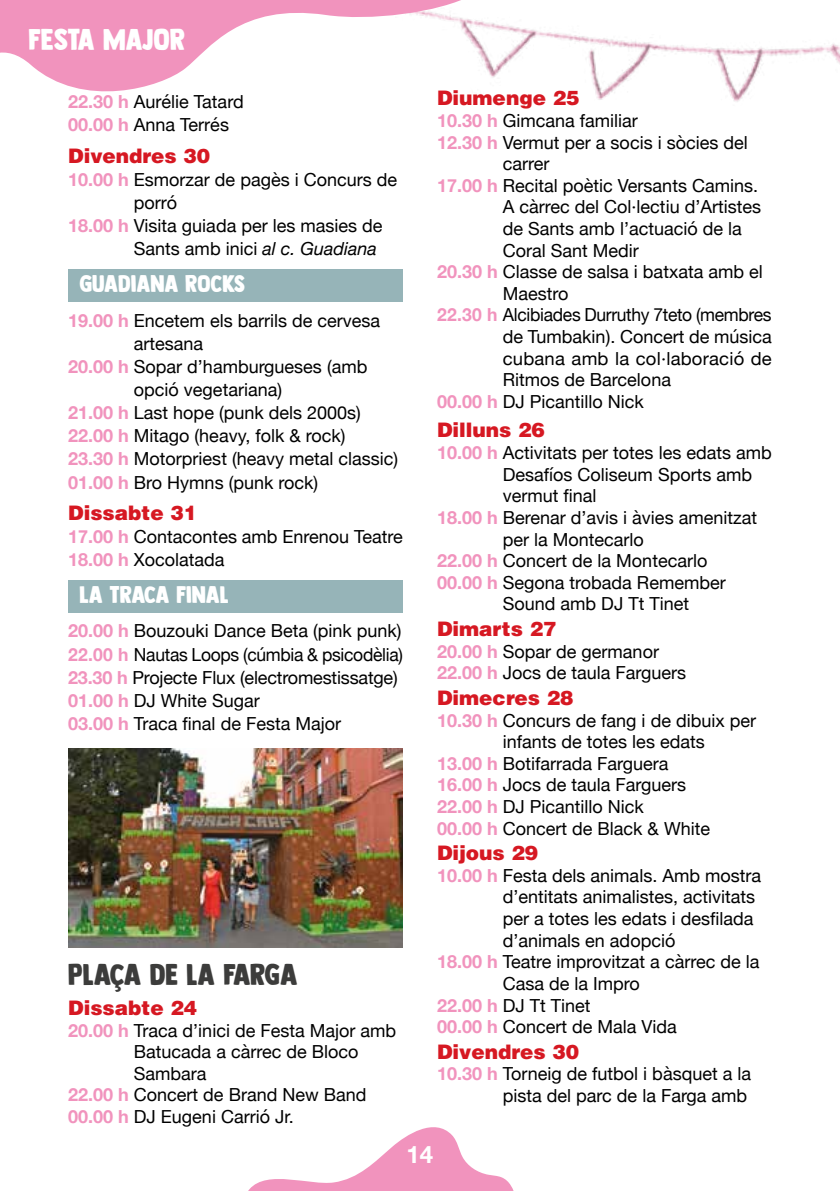
<style>
.page{position:relative;width:840px;height:1191px;background:#fff}
.page>*{position:absolute;margin:0;border:0;box-sizing:border-box;transform-origin:0 0}
.t1{font:30px "DK Longreach";letter-spacing:-.01em;color:#3c3c3b}
.t2{font:30px "DK Longreach";color:#fff}
.t3{font:24px "DK Longreach";color:#fff}
.t4{font:700 24px "Helvetica Neue";color:#fff}
.t5{font:900 20px "Helvetica";color:#d61822}
.t6{font:18px/23.2px "Helvetica Neue";color:#000}
.s1{font-weight:700;color:#f193bd}
.s2{font-style:italic}
</style>
<div class="page">
<svg style="left:248px;top:1127px;width:266px;height:64px"></svg>
<img style="left:604px;top:38px;width:235px;height:64px">
<svg style="left:0;top:0;width:604px;height:100px"></svg>
<div style="left:68px;top:269px;width:335px;height:32px;background:#96b4b8"></div>
<div style="left:68px;top:580px;width:335px;height:32px;background:#96b4b8"></div>
<img style="left:68px;top:748px;width:335px;height:199px">
<h1 class="t2" style="left:28px;top:22px;width:158px">FESTA MAJOR</h1>
<p class="t6" style="left:68px;top:91px;width:177px"><span class="s1">22.30 h</span> Aurélie Tatard<br><span class="s1">00.00 h</span> Anna Terrés</p>
<p class="t5" style="left:68px;top:142px;width:143px">Divendres 30</p>
<p class="t6" style="left:68px;top:169px;width:330px"><span class="s1">10.00 h</span> Esmorzar de pagès i Concurs de</p>
<p class="t6" style="left:134px;top:192px;width:45px">porró</p>
<p class="t6" style="left:68px;top:215px;width:316px"><span class="s1">18.00 h</span> Visita guiada per les masies de</p>
<p class="t6" style="left:134px;top:238px;width:244px">Sants amb inici <span class="s2">al c. Guadiana</span></p>
<h2 class="t3" style="left:79px;top:270px;width:167px">GUADIANA ROCKS</h2>
<p class="t6" style="left:68px;top:309px;width:313px"><span class="s1">19.00 h</span> Encetem els barrils de cervesa</p>
<p class="t6" style="left:134px;top:333px;width:71px">artesana</p>
<p class="t6" style="left:68px;top:356px;width:300px"><span class="s1">20.00 h</span> Sopar d’hamburgueses (amb</p>
<p class="t6" style="left:134px;top:379px;width:149px">opció vegetariana)</p>
<p class="t6" style="left:68px;top:402px;width:294px"><span class="s1">21.00 h</span> Last hope (punk dels 2000s)</p>
<p class="t6" style="left:68px;top:425px;width:279px"><span class="s1">22.00 h</span> Mitago (heavy, folk &amp; rock)</p>
<p class="t6" style="left:68px;top:448px;width:331px"><span class="s1">23.30 h</span> Motorpriest (heavy metal classic)</p>
<p class="t6" style="left:68px;top:471px;width:251px"><span class="s1">01.00 h</span> Bro Hymns (punk rock)</p>
<p class="t5" style="left:68px;top:499px;width:130px">Dissabte 31</p>
<p class="t6" style="left:68px;top:526px;width:336px"><span class="s1">17.00 h</span> Contacontes amb Enrenou Teatre<br><span class="s1">18.00 h</span> Xocolatada</p>
<h2 class="t3" style="left:79px;top:580px;width:151px">LA TRACA FINAL</h2>
<p class="t6" style="left:68px;top:620px;width:336px"><span class="s1">20.00 h</span> Bouzouki Dance Beta (pink punk)<br><span class="s1">22.00 h</span> Nautas Loops (cúmbia &amp; psicodèlia)<br><span class="s1">23.30 h</span> Projecte Flux (electromestissatge)<br><span class="s1">01.00 h</span> DJ White Sugar<br><span class="s1">03.00 h</span> Traca final de Festa Major</p>
<h1 class="t1" style="left:68px;top:957px;width:231px">PLAÇA DE LA FARGA</h1>
<p class="t5" style="left:68px;top:994px;width:130px">Dissabte 24</p>
<p class="t6" style="left:68px;top:1019px;width:329px"><span class="s1">20.00 h</span> Traca d’inici de Festa Major amb</p>
<p class="t6" style="left:134px;top:1041px;width:226px">Batucada a càrrec de Bloco</p>
<p class="t6" style="left:134px;top:1062px;width:74px">Sambara</p>
<p class="t6" style="left:68px;top:1084px;width:300px"><span class="s1">22.00 h</span> Concert de Brand New Band</p>
<p class="t6" style="left:68px;top:1106px;width:227px"><span class="s1">00.00 h</span> DJ Eugeni Carrió Jr.</p>
<p class="t5" style="left:437px;top:85px;width:144px">Diumenge 25</p>
<p class="t6" style="left:437px;top:110px;width:202px"><span class="s1">10.30 h</span> Gimcana familiar</p>
<p class="t6" style="left:437px;top:131px;width:312px"><span class="s1">12.30 h</span> Vermut per a socis i sòcies del</p>
<p class="t6" style="left:502px;top:153px;width:48px">carrer</p>
<p class="t6" style="left:437px;top:175px;width:322px"><span class="s1">17.00 h</span> Recital poètic Versants Camins.</p>
<p class="t6" style="left:502px;top:196px;width:260px">A càrrec del Col·lectiu d’Artistes</p>
<p class="t6" style="left:502px;top:218px;width:240px">de Sants amb l’actuació de la</p>
<p class="t6" style="left:502px;top:239px;width:138px">Coral Sant Medir</p>
<p class="t6" style="left:437px;top:261px;width:327px"><span class="s1">20.30 h</span> Classe de salsa i batxata amb el</p>
<p class="t6" style="left:502px;top:283px;width:67px">Maestro</p>
<p class="t6" style="left:437px;top:304px;width:336px"><span class="s1">22.30 h</span> Alcibiades Durruthy 7teto (membres</p>
<p class="t6" style="left:502px;top:326px;width:270px">de Tumbakin). Concert de música</p>
<p class="t6" style="left:502px;top:347px;width:270px">cubana amb la col·laboració de</p>
<p class="t6" style="left:502px;top:369px;width:170px">Ritmos de Barcelona</p>
<p class="t6" style="left:437px;top:391px;width:208px"><span class="s1">00.00 h</span> DJ Picantillo Nick</p>
<p class="t5" style="left:437px;top:417px;width:109px">Dilluns 26</p>
<p class="t6" style="left:437px;top:442px;width:336px"><span class="s1">10.00 h</span> Activitats per totes les edats amb</p>
<p class="t6" style="left:502px;top:464px;width:251px">Desafíos Coliseum Sports amb</p>
<p class="t6" style="left:502px;top:485px;width:95px">vermut final</p>
<p class="t6" style="left:437px;top:507px;width:321px"><span class="s1">18.00 h</span> Berenar d’avis i àvies amenitzat</p>
<p class="t6" style="left:502px;top:528px;width:143px">per la Montecarlo</p>
<p class="t6" style="left:437px;top:550px;width:272px"><span class="s1">22.00 h</span> Concert de la Montecarlo</p>
<p class="t6" style="left:437px;top:572px;width:290px"><span class="s1">00.00 h</span> Segona trobada Remember</p>
<p class="t6" style="left:502px;top:593px;width:188px">Sound amb DJ Tt Tinet</p>
<p class="t5" style="left:437px;top:616px;width:121px">Dimarts 27</p>
<p class="t6" style="left:437px;top:641px;width:250px;line-height:21.6px"><span class="s1">20.00 h</span> Sopar de germanor<br><span class="s1">22.00 h</span> Jocs de taula Farguers</p>
<p class="t5" style="left:437px;top:684px;width:138px">Dimecres 28</p>
<p class="t6" style="left:437px;top:709px;width:320px"><span class="s1">10.30 h</span> Concurs de fang i de dibuix per</p>
<p class="t6" style="left:502px;top:731px;width:203px">infants de totes les edats</p>
<p class="t6" style="left:437px;top:752px;width:233px"><span class="s1">13.00 h</span> Botifarrada Farguera</p>
<p class="t6" style="left:437px;top:774px;width:250px"><span class="s1">16.00 h</span> Jocs de taula Farguers</p>
<p class="t6" style="left:437px;top:796px;width:208px"><span class="s1">22.00 h</span> DJ Picantillo Nick</p>
<p class="t6" style="left:437px;top:817px;width:274px"><span class="s1">00.00 h</span> Concert de Black &amp; White</p>
<p class="t5" style="left:437px;top:840px;width:103px">Dijous 29</p>
<p class="t6" style="left:437px;top:865px;width:325px"><span class="s1">10.00 h</span> Festa dels animals. Amb mostra</p>
<p class="t6" style="left:502px;top:886px;width:254px">d’entitats animalistes, activitats</p>
<p class="t6" style="left:502px;top:908px;width:252px">per a totes les edats i desfilada</p>
<p class="t6" style="left:502px;top:929px;width:174px">d’animals en adopció</p>
<p class="t6" style="left:437px;top:951px;width:324px"><span class="s1">18.00 h</span> Teatre improvitzat a càrrec de la</p>
<p class="t6" style="left:502px;top:973px;width:139px">Casa de la Impro</p>
<p class="t6" style="left:437px;top:994px;width:155px"><span class="s1">22.00 h</span> DJ Tt Tinet</p>
<p class="t6" style="left:437px;top:1016px;width:241px"><span class="s1">00.00 h</span> Concert de Mala Vida</p>
<p class="t5" style="left:437px;top:1038px;width:143px">Divendres 30</p>
<p class="t6" style="left:437px;top:1064px;width:315px;line-height:21.6px;text-align:right"><span class="s1">10.30 h</span> Torneig de futbol i bàsquet a la pista del parc de la Farga amb</p>
<h2 class="t4" style="left:406px;top:1135px;width:28px">14</h2>
</div>
